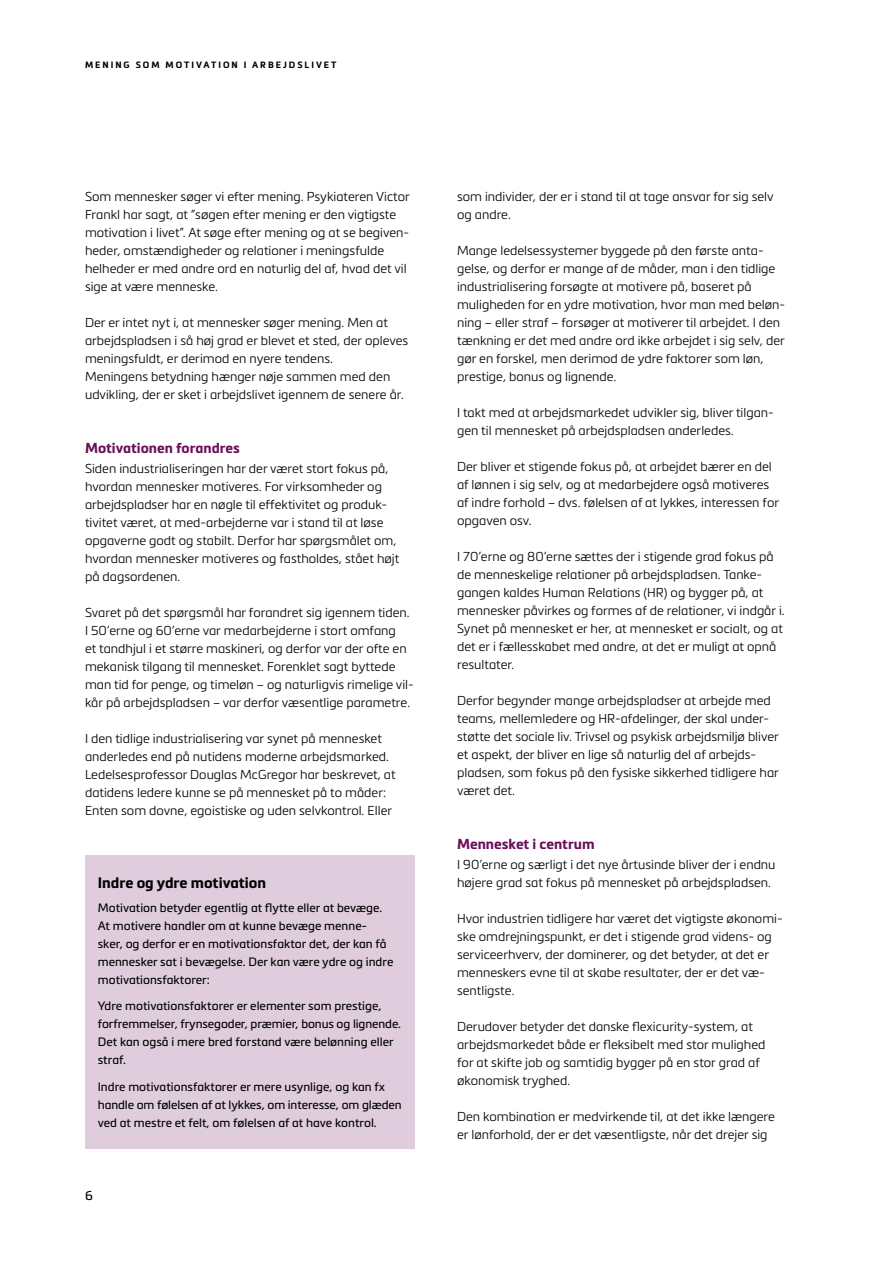
<style>
.page{position:relative;width:893px;height:1263px;background:#fff}
.page>*{position:absolute;margin:0;border:0;box-sizing:border-box;transform-origin:0 0}
.t1{font:700 15px "Metronic Pro";color:#000}
.t2{font:700 14.25px "Metronic Pro";color:#6a0f5a}
.t3{font:300 12.75px/18px "Metronic Pro";color:#000}
.t4{font:12.75px "Metronic Pro";color:#000}
.t5{font:12px/18px "Metronic Pro";color:#000}
.t6{font:700 9px "Metronic Pro";letter-spacing:.22em;color:#000}
</style>
<div class="page">
<div style="left:85px;top:855px;width:330px;height:293px;background:#dfccdc"></div>
<p class="t6" style="left:85px;top:59px;width:253px">MENING SOM MOTIVATION I ARBEJDSLIVET</p>
<p class="t3" style="left:85px;top:187px;width:326px">Som mennesker søger vi efter mening. Psykiateren Victor Frankl har sagt, at ”søgen efter mening er den vigtigste motivation i livet”. At søge efter mening og at se begiven&shy;heder, omstændigheder og relationer i meningsfulde helheder er med andre ord en naturlig del af, hvad det vil sige at være menneske.</p>
<p class="t3" style="left:85px;top:313px;width:325px">Der er intet nyt i, at mennesker søger mening. Men at arbejdspladsen i så høj grad er blevet et sted, der opleves meningsfuldt, er derimod en nyere tendens.<br>Meningens betydning hænger nøje sammen med den udvikling, der er sket i arbejdslivet igennem de senere år.</p>
<p class="t2" style="left:85px;top:439px;width:156px">Motivationen forandres</p>
<p class="t3" style="left:85px;top:459px;width:316px">Siden industrialiseringen har der været stort fokus på, hvordan mennesker motiveres. For virksomheder og arbejdspladser har en nøgle til effektivitet og produk&shy;tivitet været, at med-arbejderne var i stand til at løse opgaverne godt og stabilt. Derfor har spørgsmålet om, hvordan mennesker motiveres og fastholdes, stået højt på dagsordenen.</p>
<p class="t3" style="left:85px;top:603px;width:330px">Svaret på det spørgsmål har forandret sig igennem tiden.<br>I 50’erne og 60’erne var medarbejderne i stort omfang<br>et tandhjul i et større maskineri, og derfor var der ofte en mekanisk tilgang til mennesket. Forenklet sagt byttede man tid for penge, og timeløn – og naturligvis rimelige vil&shy;kår på arbejdspladsen – var derfor væsentlige parametre.</p>
<p class="t3" style="left:85px;top:729px;width:312px">I den tidlige industrialisering var synet på mennesket anderledes end på nutidens moderne arbejdsmarked.<br>Ledelsesprofessor Douglas McGregor har beskrevet, at datidens ledere kunne se på mennesket på to måder:<br>Enten som dovne, egoistiske og uden selvkontrol. Eller</p>
<p class="t1" style="left:98px;top:873px;width:170px">Indre og ydre motivation</p>
<p class="t5" style="left:98px;top:898px;width:297px">Motivation betyder egentlig at flytte eller at bevæge.<br>At motivere handler om at kunne bevæge menne&shy;sker, og derfor er en motivationsfaktor det, der kan få mennesker sat i bevægelse. Der kan være ydre og indre motivationsfaktorer:</p>
<p class="t5" style="left:98px;top:996px;width:305px">Ydre motivationsfaktorer er elementer som prestige, forfremmelser, frynsegoder, præmier, bonus og lignende.<br>Det kan også i mere bred forstand være belønning eller straf.</p>
<p class="t5" style="left:98px;top:1077px;width:305px">Indre motivationsfaktorer er mere usynlige, og kan fx handle om følelsen af at lykkes, om interesse, om glæden ved at mestre et felt, om følelsen af at have kontrol.</p>
<p class="t4" style="left:85px;top:1186px;width:9px">6</p>
<p class="t3" style="left:457px;top:187px;width:318px">som individer, der er i stand til at tage ansvar for sig selv og andre.</p>
<p class="t3" style="left:457px;top:241px;width:330px">Mange ledelsessystemer byggede på den første anta&shy;gelse, og derfor er mange af de måder, man i den tidlige industrialisering forsøgte at motivere på, baseret på muligheden for en ydre motivation, hvor man med beløn&shy;ning – eller straf – forsøger at motiverer til arbejdet. I den tænkning er det med andre ord ikke arbejdet i sig selv, der gør en forskel, men derimod de ydre faktorer som løn, prestige, bonus og lignende.</p>
<p class="t3" style="left:457px;top:403px;width:318px">I takt med at arbejdsmarkedet udvikler sig, bliver tilgan&shy;gen til mennesket på arbejdspladsen anderledes.</p>
<p class="t3" style="left:457px;top:457px;width:323px">Der bliver et stigende fokus på, at arbejdet bærer en del af lønnen i sig selv, og at medarbejdere også motiveres af indre forhold – dvs. følelsen af at lykkes, interessen for opgaven osv.</p>
<p class="t3" style="left:457px;top:547px;width:329px">I 70’erne og 80’erne sættes der i stigende grad fokus på de menneskelige relationer på arbejdspladsen. Tanke&shy;gangen kaldes Human Relations (HR) og bygger på, at mennesker påvirkes og formes af de relationer, vi indgår i.<br>Synet på mennesket er her, at mennesket er socialt, og at det er i fællesskabet med andre, at det er muligt at opnå resultater.</p>
<p class="t3" style="left:457px;top:691px;width:323px">Derfor begynder mange arbejdspladser at arbejde med teams, mellemledere og HR-afdelinger, der skal under&shy;støtte det sociale liv. Trivsel og psykisk arbejdsmiljø bliver et aspekt, der bliver en lige så naturlig del af arbejds&shy;pladsen, som fokus på den fysiske sikkerhed tidligere har været det.</p>
<p class="t2" style="left:457px;top:835px;width:139px">Mennesket i centrum</p>
<p class="t3" style="left:457px;top:855px;width:320px">I 90’erne og særligt i det nye årtusinde bliver der i endnu højere grad sat fokus på mennesket på arbejdspladsen.</p>
<p class="t3" style="left:457px;top:909px;width:327px">Hvor industrien tidligere har været det vigtigste økonomi&shy;ske omdrejningspunkt, er det i stigende grad videns- og serviceerhverv, der dominerer, og det betyder, at det er menneskers evne til at skabe resultater, der er det væ&shy;sentligste.</p>
<p class="t3" style="left:457px;top:1017px;width:310px">Derudover betyder det danske flexicurity-system, at arbejdsmarkedet både er fleksibelt med stor mulighed for at skifte job og samtidig bygger på en stor grad af økonomisk tryghed.</p>
<p class="t3" style="left:457px;top:1107px;width:319px">Den kombination er medvirkende til, at det ikke længere er lønforhold, der er det væsentligste, når det drejer sig</p>
</div>
